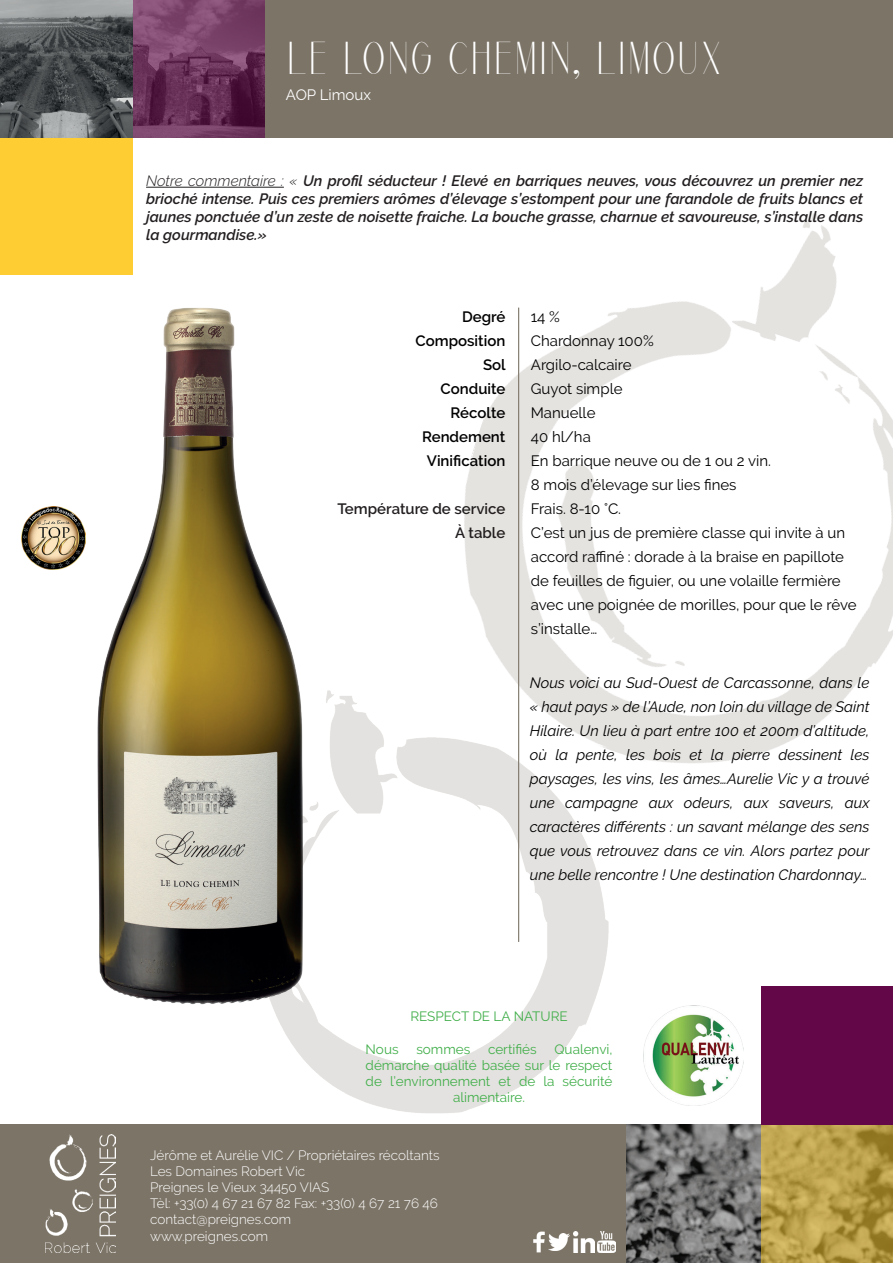
<style>
.page{position:relative;width:893px;height:1263px;background:#fff}
.page>*{position:absolute;margin:0;border:0;box-sizing:border-box;transform-origin:0 0}
.t1{font:45px "Marbre";color:#fff}
.t2{font:italic 15px/24px "Raleway";color:#000;text-align:justify}
.t3{font:15px/24px "Raleway";color:#000}
.t4{font:italic 600 15px/18px "Raleway";color:#231f20;text-align:justify}
.t5{font:600 15px/24px "Raleway";color:#000;text-align:right}
.t6{font:600 15px/24px "Raleway";color:#231f20;text-align:right}
.t7{font:15px "Raleway";color:#fff}
.t8{font:300 13.5px/16.2px "Raleway";color:#fff}
.t9{font:13.5px "Raleway";color:#40ae49}
.s1{font-weight:300}
</style>
<div class="page">
<img style="left:625px;top:1125px;width:136px;height:138px">
<svg style="left:761px;top:1125px;width:132px;height:138px;background:#b89c48"></svg>
<div style="left:761px;top:986px;width:132px;height:139px;background:#630748"></div>
<img style="left:0;top:0;width:133px;height:138px">
<svg style="left:133px;top:0;width:132px;height:138px;background:#6e375e"></svg>
<div style="left:0;top:138px;width:133px;height:136px;background:#fecd33"></div>
<img style="left:464px;top:213px;width:429px;height:550px">
<img style="left:277px;top:676px;width:335px;height:437px">
<img style="left:643px;top:1006px;width:100px;height:99px">
<div style="left:0;top:1125px;width:625px;height:138px;background:#7c7467"></div>
<img style="left:45px;top:1135px;width:71px;height:118px">
<img style="left:533px;top:1231px;width:11px;height:22px">
<img style="left:573px;top:1231px;width:22px;height:22px">
<img style="left:549px;top:1233px;width:21px;height:18px">
<img style="left:598px;top:1231px;width:17px;height:22px">
<div style="left:265px;top:0;width:628px;height:138px;background:#7c7467"></div>
<img style="left:21px;top:506px;width:64px;height:64px">
<img style="left:97px;top:308px;width:209px;height:710px">
<hr style="left:146px;top:187px;width:138px;height:1px;background:#231f20">
<hr style="left:518px;top:308px;width:1px;height:634px;background:#7c7467">
<h1 class="t1" style="left:286px;top:28px;width:438px">LE LONG CHEMIN, LIMOUX</h1>
<p class="t7" style="left:286px;top:86px;width:86px">AOP Limoux</p>
<p class="t4" style="left:146px;top:172px;width:719px"><span class="s1">Notre commentaire : «</span> Un profil séducteur ! Elevé en barriques neuves, vous découvrez un premier nez brioché intense. Puis ces premiers arômes d’élevage s’estompent pour une farandole de fruits blancs et jaunes ponctuée d’un zeste de noisette fraiche. La bouche grasse, charnue et savoureuse, s’installe dans la gourmandise.»</p>
<p class="t5" style="left:415px;top:304px;width:92px">Degré<br>Composition<br>Sol<br>Conduite<br>Récolte<br>Rendement<br>Vinification</p>
<p class="t6" style="left:337px;top:496px;width:169px">Température de service<br>À table</p>
<p class="t3" style="left:531px;top:304px;width:327px">14 %<br>Chardonnay 100%<br>Argilo-calcaire<br>Guyot simple<br>Manuelle<br>40 hl/ha<br>En barrique neuve ou de 1 ou 2 vin.<br>8 mois d’élevage sur lies fines<br>Frais. 8-10 °C.<br>C’est un jus de première classe qui invite à un accord raffiné : dorade à la braise en papillote de feuilles de figuier, ou une volaille fermière avec une poignée de morilles, pour que le rêve s’installe…</p>
<p class="t2" style="left:530px;top:671px;width:341px">Nous voici au Sud-Ouest de Carcassonne, dans le « haut pays » de l’Aude, non loin du village de Saint Hilaire. Un lieu à part entre 100 et 200m d’altitude, où la pente, les bois et la pierre dessinent les paysages, les vins, les âmes…Aurelie Vic y a trouvé une campagne aux odeurs, aux saveurs, aux caractères différents : un savant mélange des sens que vous retrouvez dans ce vin. Alors partez pour une belle rencontre ! Une destination Chardonnay…</p>
<p class="t9" style="left:410px;top:1009px;width:159px">RESPECT DE LA NATURE</p>
<p class="t9" style="left:366px;top:1041px;width:34px">Nous</p>
<p class="t9" style="left:416px;top:1041px;width:55px">sommes</p>
<p class="t9" style="left:488px;top:1041px;width:50px">certifiés</p>
<p class="t9" style="left:554px;top:1041px;width:59px">Qualenvi,</p>
<p class="t9" style="left:366px;top:1057px;width:248px">démarche qualité basée sur le respect</p>
<p class="t9" style="left:366px;top:1074px;width:248px">de l’environnement et de la sécurité</p>
<p class="t9" style="left:453px;top:1090px;width:73px">alimentaire.</p>
<p class="t8" style="left:150px;top:1147px;width:291px">Jérôme et Aurélie VIC / Propriétaires récoltants<br>Les Domaines Robert Vic<br>Preignes le Vieux 34450 VIAS<br>Tèl: +33(0) 4 67 21 67 82 Fax: +33(0) 4 67 21 76 46 contact@preignes.com<br>www.preignes.com</p>
</div>
